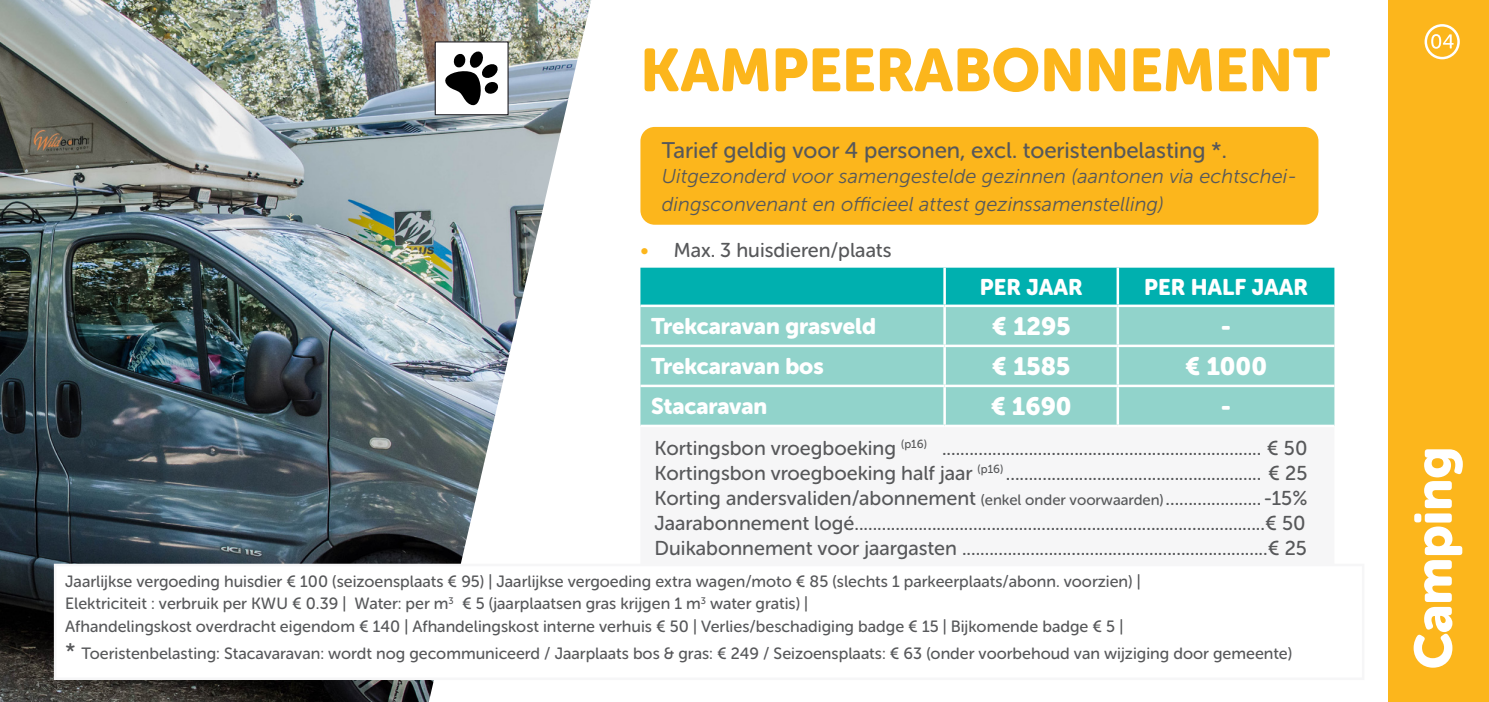
<style>
.page{position:relative;width:1489px;height:702px;background:#fff}
.page>*{position:absolute;margin:0;border:0;box-sizing:border-box;transform-origin:0 0}
.t1{font:60px "Museo Sans Rounded 900";color:#fcb61c}
.Paragraph_Style_1{font:52.5px "Museo Sans Rounded 900";color:#fff}
.Paragraph_Style_1-2{font:25px "Museo Sans Rounded 900";color:#fff}
.Paragraph_Style_1-3{font:22.5px "Museo Sans Rounded 900";color:#fff}
.arcering_geel{font:22.5px "Museo Sans Rounded 500";color:#57585a}
.t2{font:20px "Museo Sans Rounded 500";color:#57585a}
.arcering_geel-2{font:italic 20px/27.5px "Museo Sans 300";color:#57585a}
.t3{font:16.25px "Museo Sans Rounded 500";color:#57585a}
.s1{color:#fcb61c}
.s2{font-size:15px}
.s3{font-size:22.5px}
</style>
<div class="page">
<img style="left:0;top:0;width:591px;height:702px">
<div style="left:640px;top:268px;width:694px;height:36px;background:#00b0af"></div>
<div style="left:640px;top:307px;width:694px;height:117px;background:#91d3cb"></div>
<hr style="left:943px;top:307px;width:2px;height:37px;background:#fff">
<hr style="left:1116px;top:307px;width:2px;height:37px;background:#fff">
<hr style="left:640px;top:344px;width:304px;height:3px;background:#fff">
<hr style="left:944px;top:344px;width:173px;height:3px;background:#fff">
<hr style="left:943px;top:347px;width:2px;height:37px;background:#fff">
<hr style="left:1117px;top:344px;width:217px;height:3px;background:#fff">
<hr style="left:1116px;top:347px;width:2px;height:37px;background:#fff">
<hr style="left:640px;top:384px;width:304px;height:3px;background:#fff">
<hr style="left:944px;top:384px;width:173px;height:3px;background:#fff">
<hr style="left:943px;top:387px;width:2px;height:37px;background:#fff">
<hr style="left:1117px;top:384px;width:217px;height:3px;background:#fff">
<hr style="left:1116px;top:387px;width:2px;height:37px;background:#fff">
<hr style="left:943px;top:268px;width:2px;height:36px;background:#fff">
<hr style="left:1116px;top:268px;width:2px;height:36px;background:#fff">
<div style="left:640px;top:127px;width:678px;height:98px;background:#fcb61c;border-radius:14px"></div>
<div style="left:54px;top:563px;width:1310px;height:117px;background:#fff"></div>
<div style="left:1387px;top:0;width:101px;height:702px;background:#fcb61c"></div>
<svg style="left:1431px;top:34px;width:22px;height:15px"></svg>
<div style="left:1424px;top:24px;width:35px;height:35px;border:2px solid #fff;border-radius:50%"></div>
<div style="left:434px;top:41px;width:74px;height:74px;background:#fff;border:1px solid #17151a"></div>
<svg style="left:445px;top:51px;width:54px;height:55px"></svg>
<p class="t1" style="left:640px;top:36px;width:691px">KAMPEERABONNEMENT</p>
<p class="arcering_geel" style="left:661px;top:138px;width:566px">Tarief geldig voor 4 personen, excl. toeristenbelasting *.</p>
<p class="arcering_geel-2" style="left:661px;top:162px;width:637px">Uitgezonderd voor samengestelde gezinnen (aantonen via echtschei&shy;dingsconvenant en officieel attest gezinssamenstelling)</p>
<p class="t2" style="left:640px;top:239px;width:252px"><span class="s1">•</span> Max. 3 huisdieren/plaats</p>
<p class="Paragraph_Style_1-3" style="left:979px;top:274px;width:104px">PER JAAR</p>
<p class="Paragraph_Style_1-3" style="left:1144px;top:274px;width:165px">PER HALF JAAR</p>
<p class="Paragraph_Style_1-3" style="left:651px;top:313px;width:226px">Trekcaravan grasveld</p>
<p class="Paragraph_Style_1-2" style="left:991px;top:312px;width:80px">€ 1295</p>
<p class="Paragraph_Style_1-2" style="left:1220px;top:312px;width:12px">-</p>
<p class="Paragraph_Style_1-3" style="left:651px;top:353px;width:174px">Trekcaravan bos</p>
<p class="Paragraph_Style_1-2" style="left:991px;top:352px;width:80px">€ 1585</p>
<p class="Paragraph_Style_1-2" style="left:1185px;top:352px;width:83px">€ 1000</p>
<p class="Paragraph_Style_1-3" style="left:651px;top:393px;width:118px">Stacaravan</p>
<p class="Paragraph_Style_1-2" style="left:990px;top:392px;width:82px">€ 1690</p>
<p class="Paragraph_Style_1-2" style="left:1220px;top:392px;width:12px">-</p>
<p class="t2" style="left:654px;top:437px;width:654px">Kortingsbon vroegboeking <sup>(p16)</sup> ...................................................................... € 50</p>
<p class="t2" style="left:654px;top:462px;width:654px">Kortingsbon vroegboeking half jaar <sup>(p16)</sup> ........................................................ € 25</p>
<p class="t2" style="left:654px;top:487px;width:654px">Korting andersvaliden/abonnement <span class="s2">(enkel onder voorwaarden)</span>..................... -15%</p>
<p class="t2" style="left:654px;top:512px;width:652px">Jaarabonnement logé..........................................................................................€ 50</p>
<p class="t2" style="left:654px;top:537px;width:653px">Duikabonnement voor jaargasten ...................................................................€ 25</p>
<p class="t3" style="left:65px;top:572px;width:1076px">Jaarlijkse vergoeding huisdier € 100 (seizoensplaats € 95) | Jaarlijkse vergoeding extra wagen/moto € 85 (slechts 1 parkeerplaats/abonn. voorzien) |</p>
<p class="t3" style="left:65px;top:595px;width:744px">Elektriciteit : verbruik per KWU € 0.39 | Water: per m<sup>3</sup> € 5 (jaarplaatsen gras krijgen 1 m<sup>3</sup> water gratis) |</p>
<p class="t3" style="left:65px;top:617px;width:1059px">Afhandelingskost overdracht eigendom € 140 | Afhandelingskost interne verhuis € 50 | Verlies/beschadiging badge € 15 | Bijkomende badge € 5 |</p>
<p class="t3" style="left:65px;top:645px;width:1228px"><span class="s3">*</span> Toeristenbelasting: Stacavaravan: wordt nog gecommuniceerd / Jaarplaats bos &amp; gras: € 249 / Seizoensplaats: € 63 (onder voorbehoud van wijziging door gemeente)</p>
<p class="Paragraph_Style_1" style="left:1403px;top:669px;width:224px;rotate:-90deg">Camping</p>
</div>
